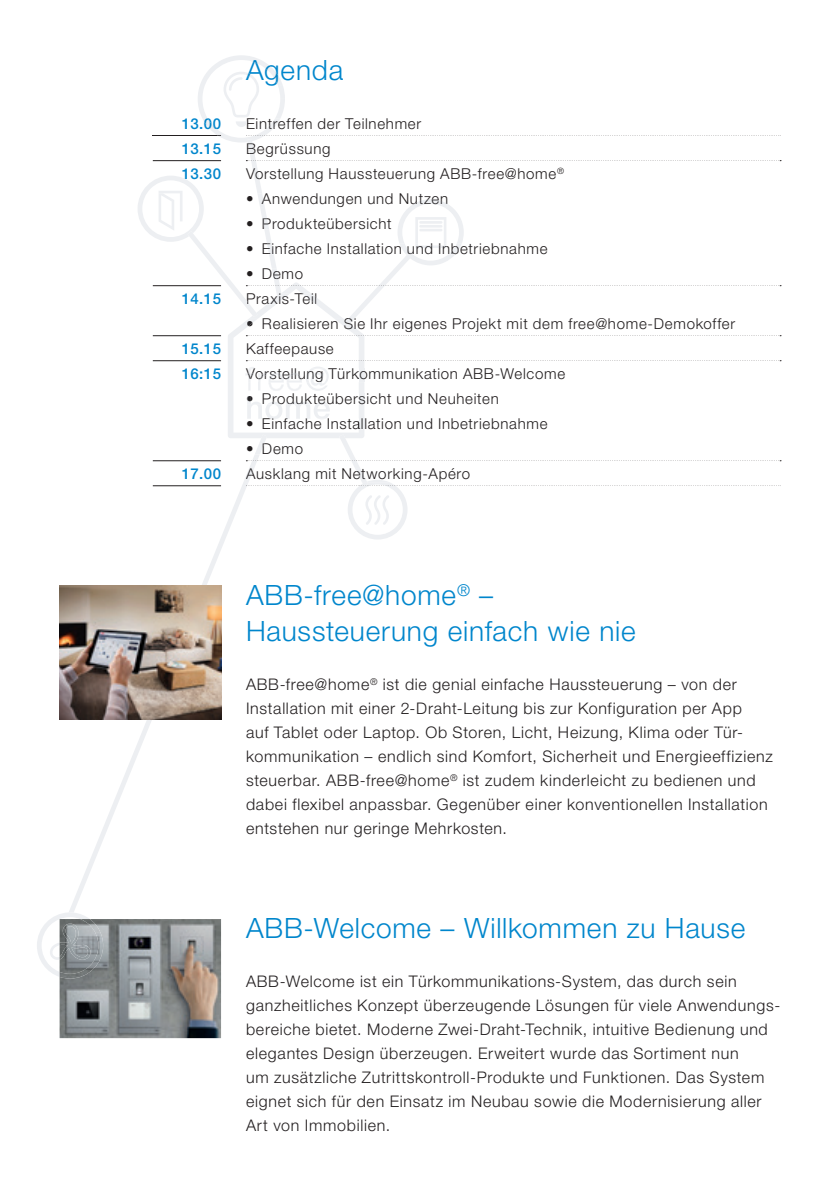
<style>
.page{position:relative;width:840px;height:1191px;background:#fff}
.page>*{position:absolute;margin:0;border:0;box-sizing:border-box;transform-origin:0 0}
.t1{font:300 28px/36px "Helvetica Neue LT Pro";letter-spacing:.03em;color:#0086cc}
.t2{font:300 28px "Helvetica Neue LT Pro";letter-spacing:.03em;color:#0082c5}
.t3{font:300 16px/24px "Helvetica Neue LT Pro";letter-spacing:.045em;color:#231f20}
.t4{font:300 15px/25px "Helvetica Neue LT Pro";letter-spacing:.045em;color:#2a282a}
.t5{font:500 15px/25px "Helvetica Neue LT Pro";letter-spacing:.03em;color:#0086cc}
.t6{font:300 15px "Helvetica Neue LT Pro";letter-spacing:.045em;color:#231f20}
.t7{font:500 15px "Helvetica Neue LT Pro";letter-spacing:.03em;color:#0082c5}
.t8{font:300 8.8px "Helvetica Neue LT Pro";color:#231f20}
</style>
<div class="page">
<svg style="left:69px;top:539px;width:156px;height:373px"></svg>
<svg style="left:37px;top:912px;width:52px;height:65px"></svg>
<svg style="left:138px;top:55px;width:642px;height:484px"></svg>
<img style="left:60px;top:585px;width:161px;height:134px">
<img style="left:60px;top:919px;width:161px;height:119px">
<img style="left:60px;top:919px;width:43px;height:59px">
<h1 class="t2" style="left:246px;top:53px;width:99px">Agenda</h1>
<p class="t7" style="left:181px;top:115px;width:41px">13.00</p>
<p class="t4" style="left:246px;top:111px;width:176px">Eintreffen der Teilnehmer</p>
<p class="t5" style="left:181px;top:136px;width:41px">13.15</p>
<p class="t7" style="left:181px;top:165px;width:41px">13.30</p>
<p class="t5" style="left:181px;top:286px;width:41px">14.15</p>
<p class="t5" style="left:181px;top:336px;width:41px">15.15<br>16:15</p>
<p class="t4" style="left:246px;top:136px;width:311px">Begrüssung<br>Vorstellung Haussteuerung ABB-free@home</p>
<p class="t4" style="left:246px;top:186px;width:203px">• Anwendungen und Nutzen</p>
<p class="t4" style="left:246px;top:211px;width:147px">• Produkteübersicht</p>
<p class="t4" style="left:246px;top:236px;width:303px">• Einfache Installation und Inbetriebnahme</p>
<p class="t4" style="left:246px;top:261px;width:73px">• Demo<br>Praxis-Teil</p>
<p class="t4" style="left:246px;top:311px;width:490px">• Realisieren Sie Ihr eigenes Projekt mit dem free@home-Demokoffer</p>
<p class="t8" style="left:556px;top:165px;width:8px">®</p>
<p class="t4" style="left:280px;top:186px;width:13px">w</p>
<p class="t6" style="left:246px;top:339px;width:89px">Kaffeepause</p>
<p class="t4" style="left:246px;top:361px;width:320px">Vorstellung Türkommunikation ABB-Welcome</p>
<p class="t4" style="left:246px;top:386px;width:254px">• Produkteübersicht und Neuheiten</p>
<p class="t4" style="left:246px;top:411px;width:303px">• Einfache Installation und Inbetriebnahme</p>
<p class="t4" style="left:246px;top:436px;width:59px">• Demo</p>
<p class="t5" style="left:181px;top:461px;width:41px">17.00</p>
<p class="t4" style="left:246px;top:461px;width:225px">Ausklang mit Networking-Apéro</p>
<h1 class="t1" style="left:246px;top:577px;width:391px">ABB-free@home<sup>®</sup> –<br>Haussteuerung einfach wie nie</h1>
<p class="t3" style="left:246px;top:672px;width:528px">ABB-free@home<sup>®</sup> ist die genial einfache Haussteuerung – von der Installation mit einer 2-Draht-Leitung bis zur Konfiguration per App<br>auf Tablet oder Laptop. Ob Storen, Licht, Heizung, Klima oder Tür&shy;kommunikation – endlich sind Komfort, Sicherheit und Energieeffizienz steuerbar. ABB-free@home<sup>®</sup> ist zudem kinderleicht zu bedienen und dabei flexibel anpassbar. Gegenüber einer konventionellen Installation entstehen nur geringe Mehrkosten.</p>
<h1 class="t1" style="left:246px;top:910px;width:500px">ABB-Welcome – Willkommen zu Hause</h1>
<p class="t3" style="left:246px;top:969px;width:535px">ABB-Welcome ist ein Türkommunikations-System, das durch sein ganzheitliches Konzept überzeugende Lösungen für viele Anwendungs&shy;bereiche bietet. Moderne Zwei-Draht-Technik, intuitive Bedienung und elegantes Design überzeugen. Erweitert wurde das Sortiment nun<br>um zusätzliche Zutrittskontroll-Produkte und Funktionen. Das System eignet sich für den Einsatz im Neubau sowie die Modernisierung aller Art von Immobilien.</p>
</div>
